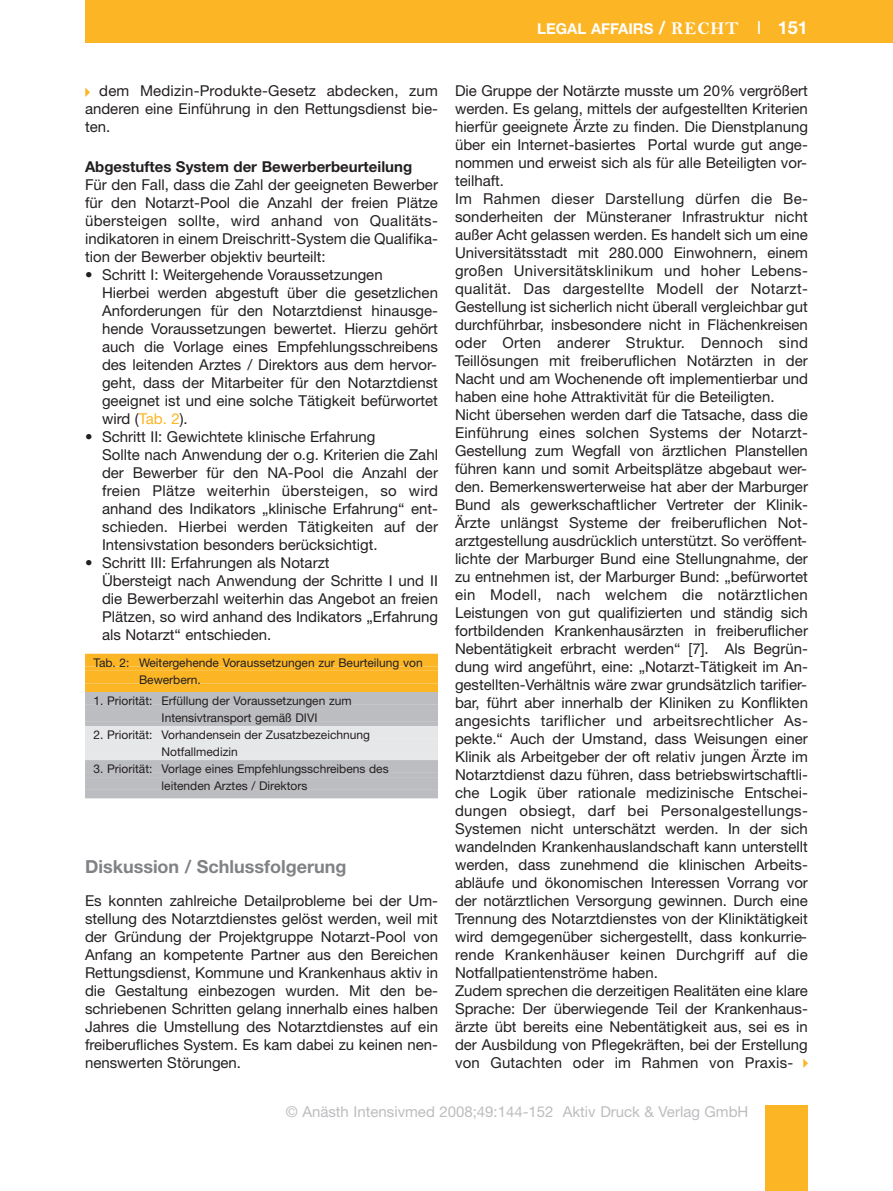
<style>
.page{position:relative;width:893px;height:1191px;background:#fff}
.page>*{position:absolute;margin:0;border:0;box-sizing:border-box;transform-origin:0 0}
.t1{font:700 18px "Helvetica Neue";color:#808285}
.t2{font:15px/18px "Helvetica Neue";color:#231f20}
.t3{font:15px "Helvetica Neue";color:#bcbdc0}
.t4{font:700 15px "Helvetica Neue";color:#231f20}
.t5{font:700 15px "Helvetica Neue";color:#fff}
.t6{font:12px/17px "Helvetica Neue";color:#231f20}
.s1{font-size:18px}
.s2{font-family:"Bell MT Bold";font-weight:400;font-size:18px}
.s3{font-weight:400;font-size:18px}
.s4{color:#fcb525}
</style>
<div class="page">
<div style="left:85px;top:0;width:808px;height:43px;background:#fcb525"></div>
<div style="left:765px;top:1106px;width:43px;height:85px;background:#fcb525"></div>
<div style="left:85px;top:654px;width:353px;height:12px;background:#fcb525"></div>
<div style="left:85px;top:666px;width:353px;height:5px;background:#fcb525"></div>
<div style="left:85px;top:671px;width:353px;height:12px;background:#fcb525"></div>
<div style="left:85px;top:683px;width:353px;height:9px;background:#fcb525"></div>
<div style="left:85px;top:692px;width:353px;height:13px;background:#bcbdc0"></div>
<hr style="left:85px;top:705px;width:353px;height:4px;background:#bcbdc0">
<div style="left:85px;top:709px;width:353px;height:13px;background:#bcbdc0"></div>
<hr style="left:85px;top:722px;width:353px;height:4px;background:#bcbdc0">
<div style="left:85px;top:726px;width:353px;height:13px;background:#e6e7e9"></div>
<hr style="left:85px;top:739px;width:353px;height:4px;background:#e6e7e9">
<div style="left:85px;top:743px;width:353px;height:13px;background:#e6e7e9"></div>
<hr style="left:85px;top:756px;width:353px;height:4px;background:#e6e7e9">
<div style="left:85px;top:760px;width:353px;height:13px;background:#bcbdc0"></div>
<hr style="left:85px;top:773px;width:353px;height:4px;background:#bcbdc0">
<div style="left:85px;top:777px;width:353px;height:13px;background:#bcbdc0"></div>
<div style="left:85px;top:790px;width:353px;height:8px;background:#bcbdc0"></div>
<p class="t5" style="left:537px;top:23px;width:272px">LEGAL AFFAIRS <span class="s1">/</span> <span class="s2">RECHT</span> <span class="s3">I</span> <span class="s1">151</span></p>
<p class="t2" style="left:85px;top:83px;width:354px;text-align:justify;text-indent:14px">dem Medizin-Produkte-Gesetz abdecken, zum anderen eine Einführung in den Rettungsdienst bie&shy;ten.</p>
<p class="t4" style="left:85px;top:162px;width:329px">Abgestuftes System der Bewerberbeurteilung</p>
<p class="t2" style="left:85px;top:177px;width:354px;text-align:justify">Für den Fall, dass die Zahl der geeigneten Bewerber für den Notarzt-Pool die Anzahl der freien Plätze übersteigen sollte, wird anhand von Qualitäts - indikatoren in einem Dreischritt-System die Qualifika - tion der Bewerber objektiv beurteilt:</p>
<p class="t2" style="left:102px;top:267px;width:337px;text-indent:-17px">• Schritt I: Weitergehende Voraussetzungen<br>Hierbei werden abgestuft über die gesetzlichen Anforderungen für den Notarztdienst hinausge&shy;hende Voraussetzungen bewertet. Hierzu gehört auch die Vorlage eines Empfehlungsschreibens des leitenden Arztes / Direktors aus dem hervor&shy;geht, dass der Mitarbeiter für den Notarztdienst geeignet ist und eine solche Tätigkeit befürwortet wird (<span class="s4">Tab. 2</span>).</p>
<p class="t2" style="left:102px;top:429px;width:337px;text-indent:-17px">• Schritt II: Gewichtete klinische Erfahrung<br>Sollte nach Anwendung der o.g. Kriterien die Zahl der Bewerber für den NA-Pool die Anzahl der freien Plätze weiterhin übersteigen, so wird anhand des Indikators „klinische Erfahrung“ ent&shy;schieden. Hierbei werden Tätigkeiten auf der Intensivstation besonders berücksichtigt.</p>
<p class="t2" style="left:102px;top:555px;width:338px;text-indent:-17px">• Schritt III: Erfahrungen als Notarzt<br>Übersteigt nach Anwendung der Schritte I und II die Bewerberzahl weiterhin das Angebot an freien Plätzen, so wird anhand des Indikators „Erfahrung als Notarzt“ entschieden.</p>
<p class="t6" style="left:139px;top:655px;width:285px;text-indent:-45px">Tab. 2: Weitergehende Voraussetzungen zur Beurteilung von<br>Bewerbern.</p>
<p class="t6" style="left:162px;top:693px;width:192px;text-indent:-68px">1. Priorität: Erfüllung der Voraussetzungen zum<br>Intensivtransport gemäß DIVI</p>
<p class="t6" style="left:162px;top:727px;width:210px;text-indent:-68px">2. Priorität: Vorhandensein der Zusatzbezeichnung<br>Notfallmedizin</p>
<p class="t6" style="left:162px;top:761px;width:229px;text-indent:-68px">3. Priorität: Vorlage eines Empfehlungsschreibens des leitenden Arztes / Direktors</p>
<p class="t1" style="left:85px;top:860px;width:263px">Diskussion / Schlussfolgerung</p>
<p class="t2" style="left:85px;top:893px;width:355px;text-align:justify">Es konnten zahlreiche Detailprobleme bei der Um - stellung des Notarztdienstes gelöst werden, weil mit der Gründung der Projektgruppe Notarzt-Pool von Anfang an kompetente Partner aus den Bereichen Rettungsdienst, Kommune und Krankenhaus aktiv in die Gestaltung einbezogen wurden. Mit den be - schriebenen Schritten gelang innerhalb eines halben Jahres die Umstellung des Notarztdienstes auf ein freiberufliches System. Es kam dabei zu keinen nen&shy;nenswerten Störungen.</p>
<p class="t2" style="left:455px;top:83px;width:355px">Die Gruppe der Notärzte musste um 20% vergrößert werden. Es gelang, mittels der aufgestellten Kriterien hierfür geeignete Ärzte zu finden. Die Dienstplanung über ein Internet-basiertes Portal wurde gut ange&shy;nommen und erweist sich als für alle Beteiligten vor&shy;teilhaft.<br>Im Rahmen dieser Darstellung dürfen die Be - sonderheiten der Münsteraner Infrastruktur nicht außer Acht gelassen werden. Es handelt sich um eine Universitätsstadt mit 280.000 Einwohnern, einem großen Universitätsklinikum und hoher Lebens - qualität. Das dargestellte Modell der Notarzt-Gestellung ist sicherlich nicht überall vergleichbar gut durchführbar, insbesondere nicht in Flächen kreisen oder Orten anderer Struktur. Dennoch sind Teillösungen mit freiberuflichen Notärzten in der Nacht und am Wochenende oft implementierbar und haben eine hohe Attraktivität für die Beteiligten.<br>Nicht übersehen werden darf die Tatsache, dass die Einführung eines solchen Systems der Notarzt-Gestellung zum Wegfall von ärztlichen Planstellen führen kann und somit Arbeitsplätze abgebaut wer&shy;den. Bemerkenswerterweise hat aber der Marburger Bund als gewerkschaftlicher Vertreter der Klinik-Ärzte unlängst Systeme der freiberuflichen Not - arztgestellung ausdrücklich unterstützt. So veröffent&shy;lichte der Marburger Bund eine Stellungnahme, der zu entnehmen ist, der Marburger Bund: „befürwortet ein Modell, nach welchem die notärztlichen Leistungen von gut qualifizierten und ständig sich fortbildenden Krankenhausärzten in freiberuflicher Nebentätigkeit erbracht werden“ [7]. Als Begrün - dung wird angeführt, eine: „Notarzt-Tätigkeit im An - gestellten-Verhältnis wäre zwar grundsätzlich tarifier&shy;bar, führt aber innerhalb der Kliniken zu Konflikten angesichts tariflicher und arbeitsrechtlicher As - pekte.“ Auch der Umstand, dass Weisungen einer Klinik als Arbeitgeber der oft relativ jungen Ärzte im Notarztdienst dazu führen, dass betriebswirtschaftli&shy;che Logik über rationale medizinische Ent schei - dungen obsiegt, darf bei Personalgestellungs-Systemen nicht unterschätzt werden. In der sich wandelnden Krankenhauslandschaft kann unterstellt werden, dass zunehmend die klinischen Arbeits - abläufe und ökonomischen Interessen Vorrang vor der notärztlichen Versorgung gewinnen. Durch eine Trennung des Notarztdienstes von der Kliniktätigkeit wird demgegenüber sichergestellt, dass konkurrie&shy;rende Krankenhäuser keinen Durchgriff auf die Notfallpatientenströme haben.<br>Zudem sprechen die derzeitigen Realitäten eine klare Sprache: Der überwiegende Teil der Kranken haus - ärzte übt bereits eine Nebentätigkeit aus, sei es in der Ausbildung von Pflegekräften, bei der Erstellung von Gutachten oder im Rahmen von Praxis -</p>
<p class="t3" style="left:286px;top:1106px;width:464px">© Anästh Intensivmed 2008;49:144-152 Aktiv Druck &amp; Verlag GmbH</p>
</div>
